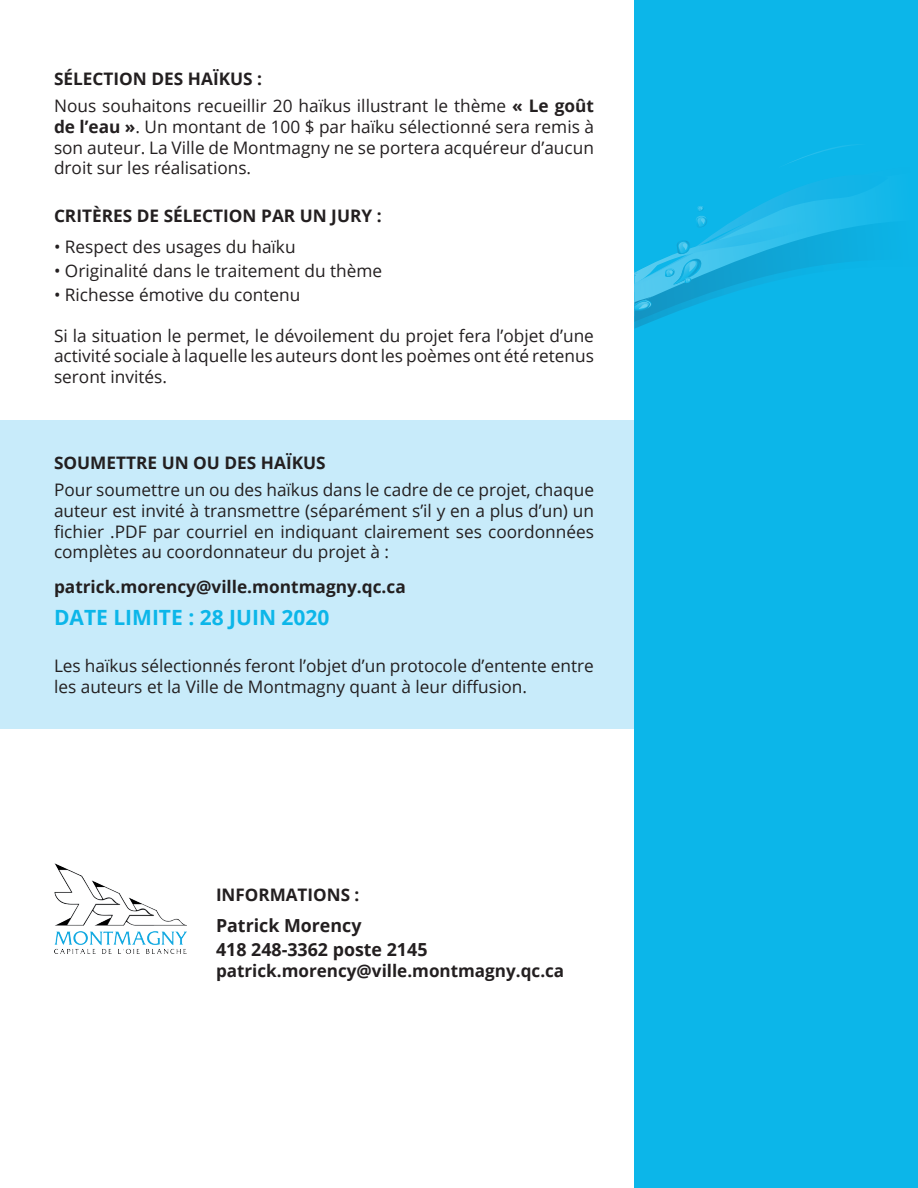
<style>
.page{position:relative;width:918px;height:1188px;background:#fff}
.page>*{position:absolute;margin:0;border:0;box-sizing:border-box;transform-origin:0 0}
.t1{font:700 21px "Open Sans";color:#0cb6e9}
.t2{font:700 18px/24px "Open Sans";color:#231f20}
.t3{font:17.25px/20.7px "Open Sans";color:#231f20;text-align:justify}
.t4{font:700 17.25px "Open Sans";color:#231f20}
.s1{font-weight:700}
</style>
<div class="page">
<div style="left:0;top:420px;width:634px;height:309px;background:#c8ebfa"></div>
<div style="left:634px;top:0;width:284px;height:1188px;background:#0cb6e9"></div>
<svg style="left:634px;top:144px;width:244px;height:184px"></svg>
<img style="left:54px;top:863px;width:132px;height:90px">
<p class="t3" style="left:54px;top:64px;width:541px;line-height:27.5px"><span class="s1">Sélection des haïkus :<br></span>Nous souhaitons recueillir 20 haïkus illustrant le thème <span class="s1">« Le goût</span></p>
<p class="t3" style="left:54px;top:116px;width:541px"><span class="s1">de l’eau »</span>. Un montant de 100 $ par haïku sélectionné sera remis à son auteur. La Ville de Montmagny ne se portera acquéreur d’aucun droit sur les réalisations.</p>
<p class="t4" style="left:54px;top:204px;width:329px">Critères de sélection par un jury :</p>
<p class="t3" style="left:54px;top:236px;width:243px">• Respect des usages du haïku</p>
<p class="t3" style="left:54px;top:260px;width:330px">• Originalité dans le traitement du thème</p>
<p class="t3" style="left:54px;top:284px;width:248px">• Richesse émotive du contenu</p>
<p class="t3" style="left:54px;top:325px;width:541px">Si la situation le permet, le dévoilement du projet fera l’objet d’une activité sociale à laquelle les auteurs dont les poèmes ont été retenus seront invités.</p>
<p class="t4" style="left:54px;top:450px;width:273px">Soumettre un ou des haïkus</p>
<p class="t3" style="left:54px;top:479px;width:542px">Pour soumettre un ou des haïkus dans le cadre de ce projet, chaque auteur est invité à transmettre (séparément s’il y en a plus d’un) un fichier .PDF par courriel en indiquant clairement ses coordonnées complètes au coordonnateur du projet à :</p>
<p class="t4" style="left:54px;top:574px;width:353px">patrick.morency@ville.montmagny.qc.ca</p>
<p class="t1" style="left:54px;top:602px;width:277px">Date limite : 28 juin 2020</p>
<p class="t3" style="left:54px;top:655px;width:541px">Les haïkus sélectionnés feront l’objet d’un protocole d’entente entre les auteurs et la Ville de Montmagny quant à leur diffusion.</p>
<p class="t4" style="left:216px;top:883px;width:145px">I nformations :</p>
<p class="t2" style="left:216px;top:913px;width:213px">Patrick Morency<br>418 248-3362 poste 2145</p>
<p class="t4" style="left:216px;top:958px;width:350px">patrick.morency@ville.montmagny.qc.ca</p>
</div>
